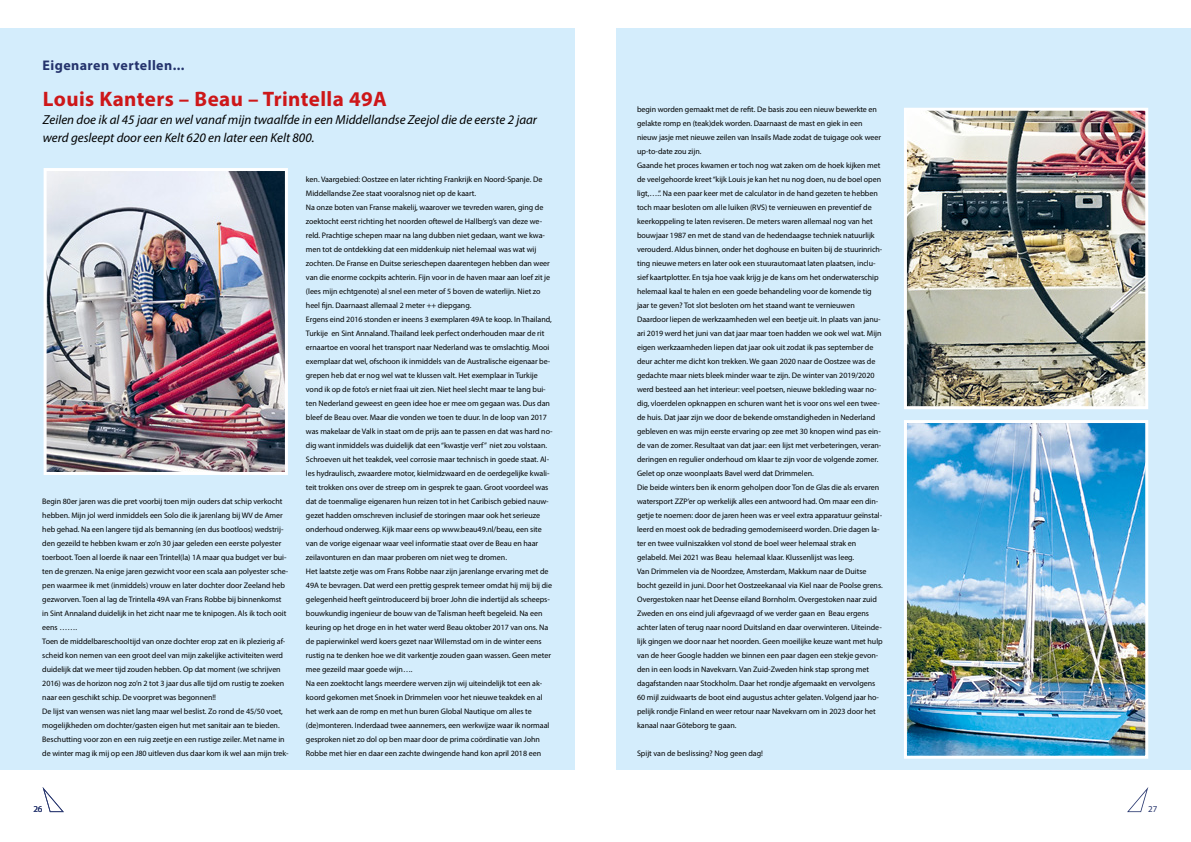
<style>
.page{position:relative;width:1191px;height:842px;background:#fff}
.page>*{position:absolute;margin:0;border:0;box-sizing:border-box;transform-origin:0 0}
.t1{font:700 21px "Myriad Pro";letter-spacing:.02em;color:#cd1719}
.t2{font:700 14px "Myriad Pro";letter-spacing:.03em;color:#25346d}
.t3{font:italic 13px/18px "Myriad Pro";color:#000}
.t4{font:9px "Myriad Pro";color:#25346d}
.t5{font:8px/14px "Myriad Pro";letter-spacing:-.005em;color:#000}
</style>
<div class="page">
<svg style="left:1127px;top:787px;width:21px;height:25px"></svg>
<div style="left:0;top:28px;width:574px;height:742px;background:#d4edfc"></div>
<div style="left:616px;top:28px;width:575px;height:742px;background:#d4edfc"></div>
<svg style="left:43px;top:787px;width:21px;height:25px"></svg>
<img style="left:48px;top:172px;width:236px;height:299px">
<div style="left:44px;top:168px;width:244px;height:307px;border:3px solid #fff"></div>
<img style="left:908px;top:424px;width:236px;height:331px">
<div style="left:904px;top:420px;width:244px;height:339px;border:3px solid #fff"></div>
<img style="left:908px;top:112px;width:236px;height:293px">
<div style="left:904px;top:108px;width:244px;height:301px;border:3px solid #fff"></div>
<h2 class="t2" style="left:43px;top:56px;width:143px">Eigenaren vertellen...</h2>
<h1 class="t1" style="left:43px;top:85px;width:345px">Louis Kanters – Beau – Trintella 49A</h1>
<h3 class="t3" style="left:43px;top:110px;width:496px">Zeilen doe ik al 45 jaar en wel vanaf mijn twaalfde in een Middellandse Zeejol die de eerste 2 jaar werd gesleept door een Kelt 620 en later een Kelt 800.</h3>
<p class="t5" style="left:42px;top:494px;width:248px">Begin 80er jaren was die pret voorbij toen mijn ouders dat schip verkocht hebben. Mijn jol werd inmiddels een Solo die ik jarenlang bij WV de Amer heb gehad. Na een langere tijd als bemanning (en dus bootloos) wedstrij&shy;den gezeild te hebben kwam er zo’n 30 jaar geleden een eerste polyester toerboot. Toen al loerde ik naar een Trintel(la) 1A maar qua budget ver bui&shy;ten de grenzen. Na enige jaren gezwicht voor een scala aan polyester sche&shy;pen waarmee ik met (inmiddels) vrouw en later dochter door Zeeland heb gezworven. Toen al lag de Trintella 49A van Frans Robbe bij binnenkomst in Sint Annaland duidelijk in het zicht naar me te knipogen. Als ik toch ooit eens …….<br>Toen de middelbareschooltijd van onze dochter erop zat en ik plezierig af&shy;scheid kon nemen van een groot deel van mijn zakelijke activiteiten werd duidelijk dat we meer tijd zouden hebben. Op dat moment (we schrijven 2016) was de horizon nog zo’n 2 tot 3 jaar dus alle tijd om rustig te zoeken naar een geschikt schip. De voorpret was begonnen!!<br>De lijst van wensen was niet lang maar wel beslist. Zo rond de 45/50 voet, mogelijkheden om dochter/gasten eigen hut met sanitair aan te bieden.<br>Beschutting voor zon en een ruig zeetje en een rustige zeiler. Met name in de winter mag ik mij op een J80 uitleven dus daar kom ik wel aan mijn trek-</p>
<p class="t5" style="left:306px;top:172px;width:248px">ken. Vaargebied: Oostzee en later richting Frankrijk en Noord-Spanje. De Middellandse Zee staat vooralsnog niet op de kaart.<br>Na onze boten van Franse makelij, waarover we tevreden waren, ging de zoektocht eerst richting het noorden oftewel de Hallberg’s van deze we&shy;reld. Prachtige schepen maar na lang dubben niet gedaan, want we kwa&shy;men tot de ontdekking dat een middenkuip niet helemaal was wat wij zochten. De Franse en Duitse serieschepen daarentegen hebben dan weer van die enorme cockpits achterin. Fijn voor in de haven maar aan loef zit je (lees mijn echtgenote) al snel een meter of 5 boven de waterlijn. Niet zo heel fijn. Daarnaast allemaal 2 meter ++ diepgang.<br>Ergens eind 2016 stonden er ineens 3 exemplaren 49A te koop. In Thailand, Turkije en Sint Annaland. Thailand leek perfect onderhouden maar de rit ernaartoe en vooral het transport naar Nederland was te omslachtig. Mooi exemplaar dat wel, ofschoon ik inmiddels van de Australische eigenaar be&shy;grepen heb dat er nog wel wat te klussen valt. Het exemplaar in Turkije vond ik op de foto’s er niet fraai uit zien. Niet heel slecht maar te lang bui&shy;ten Nederland geweest en geen idee hoe er mee om gegaan was. Dus dan bleef de Beau over. Maar die vonden we toen te duur. In de loop van 2017 was makelaar de Valk in staat om de prijs aan te passen en dat was hard no&shy;dig want inmiddels was duidelijk dat een “kwastje verf” niet zou volstaan.<br>Schroeven uit het teakdek, veel corrosie maar technisch in goede staat. Al&shy;les hydraulisch, zwaardere motor, kielmidzwaard en de oerdegelijke kwali&shy;teit trokken ons over de streep om in gesprek te gaan. Groot voordeel was dat de toenmalige eigenaren hun reizen tot in het Caribisch gebied nauw&shy;gezet hadden omschreven inclusief de storingen maar ook het serieuze onderhoud onderweg. Kijk maar eens op www.beau49.nl/beau, een site van de vorige eigenaar waar veel informatie staat over de Beau en haar zeilavonturen en dan maar proberen om niet weg te dromen.<br>Het laatste zetje was om Frans Robbe naar zijn jarenlange ervaring met de 49A te bevragen. Dat werd een prettig gesprek temeer omdat hij mij bij die gelegenheid heeft geïntroduceerd bij broer John die indertijd als scheeps&shy;bouwkundig ingenieur de bouw van de Talisman heeft begeleid. Na een keuring op het droge en in het water werd Beau oktober 2017 van ons. Na de papierwinkel werd koers gezet naar Willemstad om in de winter eens rustig na te denken hoe we dit varkentje zouden gaan wassen. Geen meter mee gezeild maar goede wijn….<br>Na een zoektocht langs meerdere werven zijn wij uiteindelijk tot een ak&shy;koord gekomen met Snoek in Drimmelen voor het nieuwe teakdek en al het werk aan de romp en met hun buren Global Nautique om alles te (de)monteren. Inderdaad twee aannemers, een werkwijze waar ik normaal gesproken niet zo dol op ben maar door de prima coördinatie van John Robbe met hier en daar een zachte dwingende hand kon april 2018 een</p>
<p class="t5" style="left:637px;top:102px;width:247px">begin worden gemaakt met de refit. De basis zou een nieuw bewerkte en gelakte romp en (teak)dek worden. Daarnaast de mast en giek in een nieuw jasje met nieuwe zeilen van Insails Made zodat de tuigage ook weer up-to-date zou zijn.<br>Gaande het proces kwamen er toch nog wat zaken om de hoek kijken met de veelgehoorde kreet “kijk Louis je kan het nu nog doen, nu de boel open ligt,….”. Na een paar keer met de calculator in de hand gezeten te hebben toch maar besloten om alle luiken (RVS) te vernieuwen en preventief de keerkoppeling te laten reviseren. De meters waren allemaal nog van het bouwjaar 1987 en met de stand van de hedendaagse techniek natuurlijk verouderd. Aldus binnen, onder het doghouse en buiten bij de stuurinrich&shy;ting nieuwe meters en later ook een stuurautomaat laten plaatsen, inclu&shy;sief kaartplotter. En tsja hoe vaak krijg je de kans om het onderwaterschip helemaal kaal te halen en een goede behandeling voor de komende tig jaar te geven? Tot slot besloten om het staand want te vernieuwen Daardoor liepen de werkzaamheden wel een beetje uit. In plaats van janu&shy;ari 2019 werd het juni van dat jaar maar toen hadden we ook wel wat. Mijn eigen werkzaamheden liepen dat jaar ook uit zodat ik pas september de deur achter me dicht kon trekken. We gaan 2020 naar de Oostzee was de gedachte maar niets bleek minder waar te zijn. De winter van 2019/2020 werd besteed aan het interieur: veel poetsen, nieuwe bekleding waar no&shy;dig, vloerdelen opknappen en schuren want het is voor ons wel een twee&shy;de huis. Dat jaar zijn we door de bekende omstandigheden in Nederland gebleven en was mijn eerste ervaring op zee met 30 knopen wind pas ein&shy;de van de zomer. Resultaat van dat jaar: een lijst met verbeteringen, veran&shy;deringen en regulier onderhoud om klaar te zijn voor de volgende zomer.<br>Gelet op onze woonplaats Bavel werd dat Drimmelen.<br>Die beide winters ben ik enorm geholpen door Ton de Glas die als ervaren watersport ZZP’er op werkelijk alles een antwoord had. Om maar een din&shy;getje te noemen: door de jaren heen was er veel extra apparatuur geïnstal&shy;leerd en moest ook de bedrading gemoderniseerd worden. Drie dagen la&shy;ter en twee vuilniszakken vol stond de boel weer helemaal strak en gelabeld. Mei 2021 was Beau helemaal klaar. Klussenlijst was leeg.<br>Van Drimmelen via de Noordzee, Amsterdam, Makkum naar de Duitse bocht gezeild in juni. Door het Oostzeekanaal via Kiel naar de Poolse grens.<br>Overgestoken naar het Deense eiland Bornholm. Overgestoken naar zuid Zweden en ons eind juli afgevraagd of we verder gaan en Beau ergens achter laten of terug naar noord Duitsland en daar overwinteren. Uiteinde&shy;lijk gingen we door naar het noorden. Geen moeilijke keuze want met hulp van de heer Google hadden we binnen een paar dagen een stekje gevon&shy;den in een loods in Navekvarn. Van Zuid-Zweden hink stap sprong met dagafstanden naar Stockholm. Daar het rondje afgemaakt en vervolgens 60 mijl zuidwaarts de boot eind augustus achter gelaten. Volgend jaar ho&shy;pelijk rondje Finland en weer retour naar Navekvarn om in 2023 door het kanaal naar Göteborg te gaan.</p>
<p class="t5" style="left:637px;top:746px;width:127px">Spijt van de beslissing? Nog geen dag!</p>
<p class="t4" style="left:33px;top:803px;width:11px">26</p>
<p class="t4" style="left:1148px;top:803px;width:11px">27</p>
</div>
